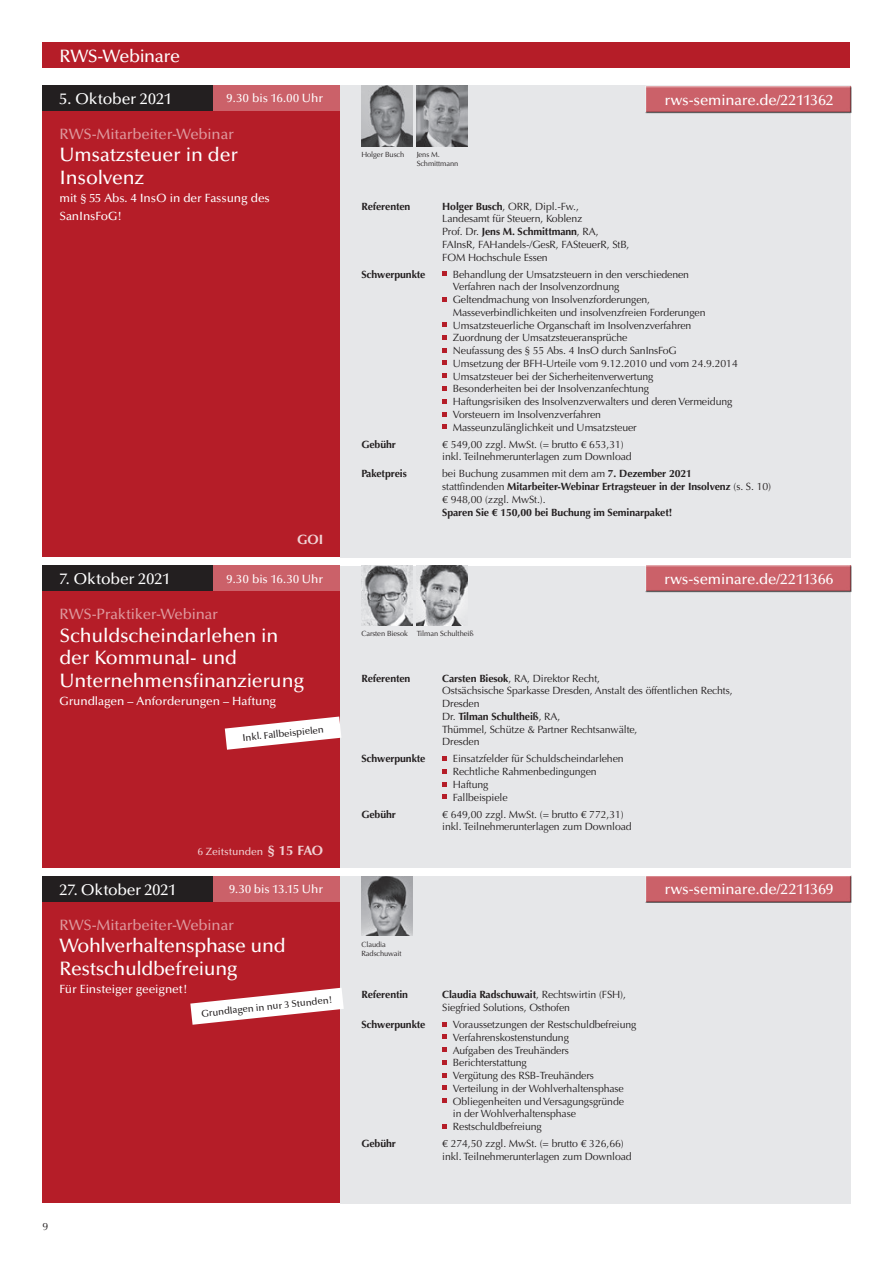
<style>
.page{position:relative;width:893px;height:1263px;background:#fff}
.page>*{position:absolute;margin:0;border:0;box-sizing:border-box;transform-origin:0 0}
.t1{font:500 19.5px/22.5px "Optima LT Pro";letter-spacing:-.01em;color:#fff}
.t2{font:500 18px "Optima LT Pro";letter-spacing:-.02em;color:#fff}
.t3{font:500 15.75px "Optima LT Pro";letter-spacing:-.005em;color:#fff}
.t4{font:500 15px "Optima LT Pro";letter-spacing:-.01em;color:#fff}
.t5{font:500 15px "Optima LT Pro";letter-spacing:-.01em;color:#de999e}
.t6{font:700 13.5px "Optima";color:#f0d2d4}
.t7{font:500 12px/18px "Optima LT Pro";letter-spacing:-.01em;color:#fff}
.t8{font:10.5px/12.8px "Optima";letter-spacing:-.01em;color:#231f20}
.t9{font:700 10.5px "Optima";letter-spacing:-.01em;color:#231f20}
.t10{font:500 10.5px "Optima LT Pro";letter-spacing:-.01em;color:#f0d2d4}
.t11{font:500 9.75px "Optima LT Pro";color:#231f20}
.t12{font:7.5px/8.2px "Optima";letter-spacing:-.01em;color:#231f20}
.s1{font-weight:700}
.s2{font-family:"Optima";font-weight:700;font-size:13.5px}
</style>
<div class="page">
<div style="left:43px;top:43px;width:807px;height:25px;background:#b51d28"></div>
<div style="left:340px;top:85px;width:510px;height:472px;background:#e6e7e9"></div>
<div style="left:43px;top:111px;width:297px;height:446px;background:#b51d28"></div>
<div style="left:645px;top:85px;width:207px;height:27px;background:#ecedee"></div>
<div style="left:645px;top:86px;width:207px;height:28px;background:#231f20;opacity:.75"></div>
<div style="left:43px;top:85px;width:297px;height:26px;background:#cb6169"></div>
<div style="left:43px;top:85px;width:170px;height:26px;background:#231f20"></div>
<svg style="left:442px;top:272px;width:4px;height:4px"></svg>
<svg style="left:442px;top:297px;width:4px;height:4px"></svg>
<svg style="left:442px;top:323px;width:4px;height:4px"></svg>
<svg style="left:442px;top:335px;width:4px;height:5px"></svg>
<svg style="left:442px;top:348px;width:4px;height:4px"></svg>
<svg style="left:442px;top:361px;width:4px;height:4px"></svg>
<svg style="left:442px;top:374px;width:4px;height:4px"></svg>
<svg style="left:442px;top:386px;width:4px;height:5px"></svg>
<svg style="left:442px;top:399px;width:4px;height:4px"></svg>
<svg style="left:442px;top:412px;width:4px;height:4px"></svg>
<svg style="left:442px;top:425px;width:4px;height:4px"></svg>
<img style="left:361px;top:85px;width:51px;height:61px">
<img style="left:417px;top:85px;width:51px;height:61px">
<div style="left:340px;top:566px;width:510px;height:301px;background:#e6e7e9"></div>
<div style="left:43px;top:591px;width:297px;height:276px;background:#b51d28"></div>
<div style="left:43px;top:566px;width:297px;height:25px;background:#cb6169"></div>
<div style="left:43px;top:566px;width:170px;height:25px;background:#231f20"></div>
<div style="left:645px;top:565px;width:207px;height:28px;background:#231f20;opacity:.75"></div>
<svg style="left:442px;top:756px;width:4px;height:5px"></svg>
<svg style="left:442px;top:769px;width:4px;height:4px"></svg>
<svg style="left:442px;top:782px;width:4px;height:4px"></svg>
<svg style="left:442px;top:795px;width:4px;height:4px"></svg>
<img style="left:361px;top:566px;width:51px;height:59px">
<img style="left:417px;top:566px;width:51px;height:59px">
<svg style="left:225px;top:716px;width:116px;height:34px"></svg>
<div style="left:340px;top:876px;width:510px;height:327px;background:#e6e7e9"></div>
<div style="left:43px;top:901px;width:297px;height:302px;background:#b51d28"></div>
<div style="left:645px;top:875px;width:207px;height:28px;background:#231f20;opacity:.75"></div>
<div style="left:43px;top:876px;width:297px;height:25px;background:#cb6169"></div>
<div style="left:43px;top:876px;width:170px;height:25px;background:#231f20"></div>
<svg style="left:442px;top:1022px;width:5px;height:4px"></svg>
<svg style="left:442px;top:1035px;width:5px;height:4px"></svg>
<svg style="left:442px;top:1047px;width:5px;height:5px"></svg>
<svg style="left:442px;top:1060px;width:5px;height:5px"></svg>
<svg style="left:442px;top:1073px;width:5px;height:4px"></svg>
<svg style="left:442px;top:1086px;width:5px;height:4px"></svg>
<svg style="left:442px;top:1098px;width:5px;height:5px"></svg>
<svg style="left:442px;top:1124px;width:5px;height:4px"></svg>
<img style="left:361px;top:876px;width:51px;height:59px">
<svg style="left:190px;top:988px;width:154px;height:37px"></svg>
<h2 class="t2" style="left:60px;top:44px;width:122px">RWS-Webinare</h2>
<h3 class="t3" style="left:60px;top:88px;width:114px">5. Oktober 2021</h3>
<p class="t7" style="left:227px;top:89px;width:98px">9.30 bis 16.00 Uhr</p>
<h3 class="t4" style="left:665px;top:90px;width:170px">rws-seminare.de/2211362</h3>
<h3 class="t5" style="left:60px;top:124px;width:176px">RWS-Mitarbeiter-Webinar</h3>
<h1 class="t1" style="left:60px;top:143px;width:180px">Umsatzsteuer in der<br>Insolvenz</h1>
<p class="t7" style="left:60px;top:188px;width:212px">mit § 55 Abs. 4 InsO in der Fassung des<br>SanInsFoG!</p>
<p class="t6" style="left:297px;top:532px;width:27px">GOI</p>
<p class="t12" style="left:361px;top:151px;width:44px">Holger Busch</p>
<p class="t12" style="left:417px;top:151px;width:43px">Jens M.<br>Schmittmann</p>
<p class="t9" style="left:361px;top:200px;width:51px">Referenten</p>
<p class="t8" style="left:442px;top:200px;width:189px"><span class="s1">Holger Busch</span>, ORR, Dipl.-Fw.,<br>Landesamt für Steuern, Koblenz<br>Prof. Dr. <span class="s1">Jens M. Schmittmann</span>, RA,<br>FAInsR, FAHandels-/GesR, FASteuerR, StB,<br>FOM Hochschule Essen</p>
<p class="t9" style="left:361px;top:268px;width:66px">Schwerpunkte</p>
<p class="t8" style="left:453px;top:268px;width:286px">Behandlung der Umsatzsteuern in den verschiedenen<br>Verfahren nach der Insolvenzordnung<br>Geltendmachung von Insolvenzforderungen, Masseverbindlichkeiten und insolvenzfreien Forderungen Umsatzsteuerliche Organschaft im Insolvenzverfahren Zuordnung der Umsatzsteueransprüche<br>Neufassung des § 55 Abs. 4 InsO durch SanInsFoG<br>Umsetzung der BFH-Urteile vom 9.12.2010 und vom 24.9.2014<br>Umsatzsteuer bei der Sicherheitenverwertung<br>Besonderheiten bei der Insolvenzanfechtung<br>Haftungsrisiken des Insolvenzverwalters und deren Vermeidung Vorsteuern im Insolvenzverfahren<br>Masseunzulänglichkeit und Umsatzsteuer</p>
<p class="t9" style="left:361px;top:438px;width:36px">Gebühr</p>
<p class="t8" style="left:442px;top:438px;width:191px">€ 549,00 zzgl. MwSt. (= brutto € 653,31) inkl. Teilnehmerunterlagen zum Download</p>
<p class="t9" style="left:361px;top:468px;width:47px">Paketpreis</p>
<p class="t8" style="left:442px;top:467px;width:330px">bei Buchung zusammen mit dem am <span class="s1">7. Dezember 2021<br></span>stattfindenden <span class="s1">Mitarbeiter-Webinar Ertragsteuer in der Insolvenz</span> (s. S. 10) € 948,00 (zzgl. MwSt.).</p>
<p class="t9" style="left:442px;top:506px;width:232px">Sparen Sie € 150,00 bei Buchung im Seminarpaket!</p>
<h3 class="t3" style="left:60px;top:569px;width:112px">7. Oktober 2021</h3>
<p class="t7" style="left:227px;top:570px;width:98px">9.30 bis 16.30 Uhr</p>
<h3 class="t4" style="left:664px;top:569px;width:171px">rws-seminare.de/2211366</h3>
<h3 class="t5" style="left:60px;top:605px;width:160px">RWS-Praktiker-Webinar</h3>
<h1 class="t1" style="left:60px;top:624px;width:246px">Schuldscheindarlehen in der Kommunal- und<br>Unternehmensfinanzierung</h1>
<p class="t7" style="left:60px;top:691px;width:218px">Grundlagen – Anforderungen – Haftung</p>
<p class="t11" style="left:242px;top:732px;width:83px;rotate:-6deg">Inkl. Fallbeispielen</p>
<p class="t10" style="left:198px;top:845px;width:127px">6 Zeitstunden <span class="s2">§ 15 FAO</span></p>
<p class="t12" style="left:361px;top:630px;width:114px">Carsten Biesok Tilman Schultheiß</p>
<p class="t9" style="left:361px;top:672px;width:51px">Referenten</p>
<p class="t8" style="left:442px;top:672px;width:292px"><span class="s1">Carsten Biesok</span>, RA, Direktor Recht,<br>Ostsächsische Sparkasse Dresden, Anstalt des öffentlichen Rechts,<br>Dresden<br>Dr. <span class="s1">Tilman Schultheiß</span>, RA,<br>Thümmel, Schütze &amp; Partner Rechtsanwälte,<br>Dresden</p>
<p class="t9" style="left:361px;top:753px;width:66px">Schwerpunkte</p>
<p class="t8" style="left:453px;top:752px;width:172px">Einsatzfelder für Schuldscheindarlehen<br>Rechtliche Rahmenbedingungen<br>Haftung<br>Fallbeispiele</p>
<p class="t9" style="left:361px;top:808px;width:36px">Gebühr</p>
<p class="t8" style="left:442px;top:808px;width:191px">€ 649,00 zzgl. MwSt. (= brutto € 772,31) inkl. Teilnehmerunterlagen zum Download</p>
<h3 class="t3" style="left:60px;top:879px;width:118px">27. Oktober 2021</h3>
<p class="t7" style="left:229px;top:880px;width:95px">9.30 bis 13.15 Uhr</p>
<h3 class="t4" style="left:665px;top:880px;width:170px">rws-seminare.de/2211369</h3>
<h3 class="t5" style="left:60px;top:915px;width:176px">RWS-Mitarbeiter-Webinar</h3>
<h1 class="t1" style="left:60px;top:934px;width:228px">Wohlverhaltensphase und<br>Restschuldbefreiung</h1>
<p class="t7" style="left:60px;top:979px;width:130px">Für Einsteiger geeignet!</p>
<p class="t11" style="left:201px;top:1007px;width:134px;rotate:-6deg">Grundlagen in nur 3 Stunden!</p>
<p class="t12" style="left:361px;top:940px;width:42px;line-height:9px">Claudia<br>Radschuwait</p>
<p class="t9" style="left:361px;top:989px;width:48px">Referentin</p>
<p class="t8" style="left:442px;top:988px;width:185px"><span class="s1">Claudia Radschuwait</span>, Rechtswirtin (FSH),<br>Siegfried Solutions, Osthofen</p>
<p class="t9" style="left:361px;top:1018px;width:66px">Schwerpunkte</p>
<p class="t8" style="left:453px;top:1018px;width:185px">Voraussetzungen der Restschuldbefreiung<br>Verfahrenskostenstundung<br>Aufgaben des Treuhänders<br>Berichterstattung<br>Vergütung des RSB-Treuhänders<br>Verteilung in der Wohlverhaltensphase<br>Obliegenheiten und Versagungsgründe<br>in der Wohlverhaltensphase<br>Restschuldbefreiung</p>
<p class="t9" style="left:361px;top:1137px;width:36px">Gebühr</p>
<p class="t8" style="left:442px;top:1137px;width:191px">€ 274,50 zzgl. MwSt. (= brutto € 326,66) inkl. Teilnehmerunterlagen zum Download</p>
<p class="t8" style="left:43px;top:1220px;width:7px">9</p>
</div>
